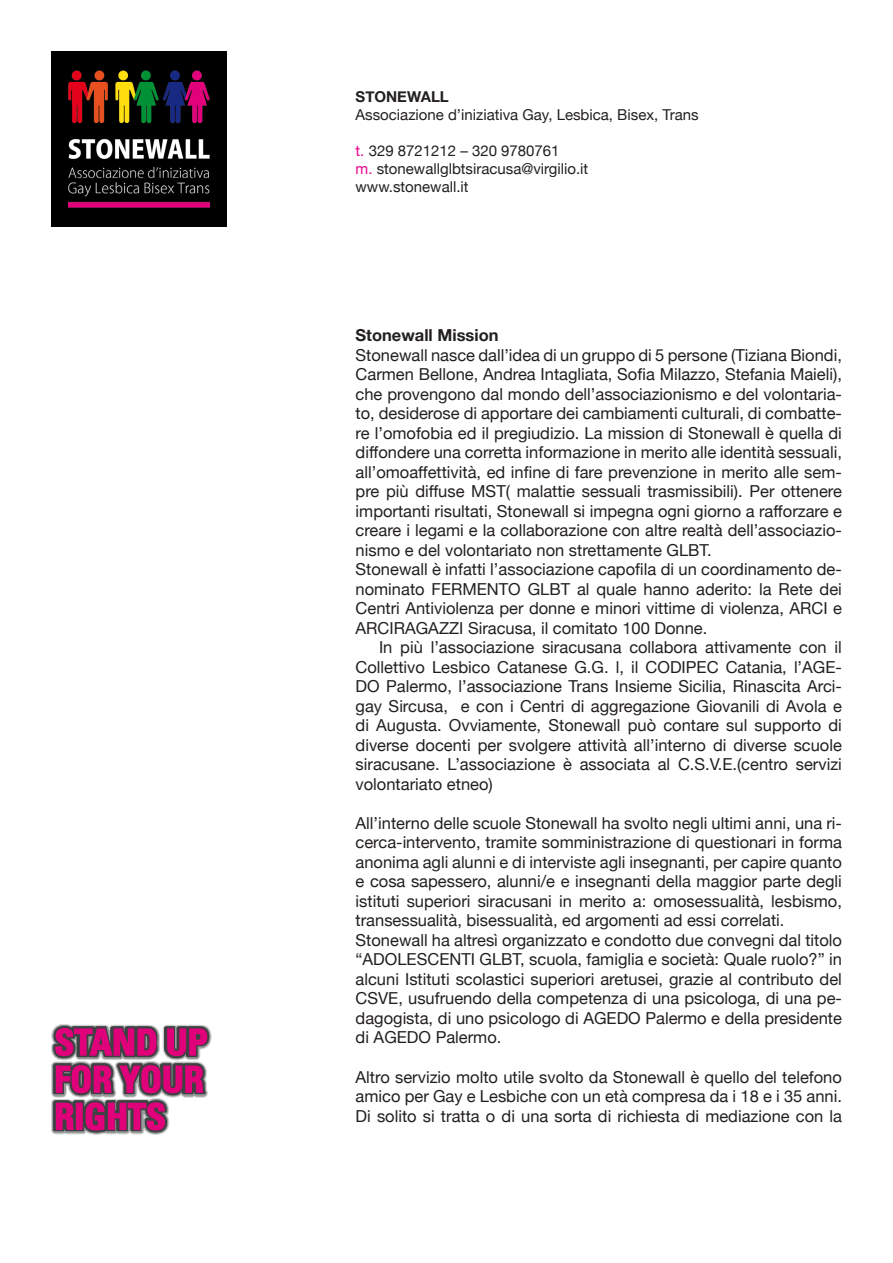
<style>
.page{position:relative;width:893px;height:1263px;background:#fff}
.page>*{position:absolute;margin:0;border:0;box-sizing:border-box;transform-origin:0 0}
.t1{font:16.5px/19.5px "Helvetica Neue";color:#231f20;text-align:justify}
.t2{font:700 16.5px "Helvetica Neue";color:#231f20}
.t3{font:15px/18px "Helvetica Neue";color:#231f20}
.t4{font:700 15px "Helvetica Neue";color:#231f20}
.s1{color:#ed028c}
</style>
<div class="page">
<img style="left:51px;top:51px;width:176px;height:176px">
<svg style="left:51px;top:1024px;width:160px;height:111px"></svg>
<p class="t4" style="left:356px;top:87px;width:95px">STONEWALL</p>
<p class="t3" style="left:356px;top:105px;width:345px">Associazione d’iniziativa Gay, Lesbica, Bisex, Trans</p>
<p class="t3" style="left:356px;top:141px;width:234px"><span class="s1">t.</span> 329 8721212 – 320 9780761<br><span class="s1">m.</span> stonewallglbtsiracusa@virgilio.it www.stonewall.it</p>
<p class="t2" style="left:356px;top:325px;width:144px">Stonewall Mission</p>
<p class="t1" style="left:356px;top:345px;width:488px">Stonewall nasce dall’idea di un gruppo di 5 persone (Tiziana Biondi, Carmen Bellone, Andrea Intagliata, Sofia Milazzo, Stefania Maieli), che provengono dal mondo dell’associazionismo e del volontaria&shy;to, desiderose di apportare dei cambiamenti culturali, di combatte&shy;re l’omofobia ed il pregiudizio. La mission di Stonewall è quella di diffondere una corretta informazione in merito alle identità sessuali, all’omoaffettività, ed infine di fare prevenzione in merito alle sem&shy;pre più diffuse MST( malattie sessuali trasmissibili). Per ottenere importanti risultati, Stonewall si impegna ogni giorno a rafforzare e creare i legami e la collaborazione con altre realtà dell’associazio&shy;nismo e del volontariato non strettamente GLBT.</p>
<p class="t1" style="left:356px;top:560px;width:488px">Stonewall è infatti l’associazione capofila di un coordinamento de&shy;nominato FERMENTO GLBT al quale hanno aderito: la Rete dei Centri Antiviolenza per donne e minori vittime di violenza, ARCI e ARCIRAGAZZI Siracusa, il comitato 100 Donne.</p>
<p class="t1" style="left:356px;top:638px;width:488px;text-indent:23px">In più l’associazione siracusana collabora attivamente con il Collettivo Lesbico Catanese G.G. l, il CODIPEC Catania, l’AGE-DO Palermo, l’associazione Trans Insieme Sicilia, Rinascita Arci&shy;gay Sircusa, e con i Centri di aggregazione Giovanili di Avola e di Augusta. Ovviamente, Stonewall può contare sul supporto di diverse docenti per svolgere attività all’interno di diverse scuole siracusane. L’associazione è associata al C.S.V.E.(centro servizi volontariato etneo)</p>
<p class="t1" style="left:356px;top:813px;width:488px">All’interno delle scuole Stonewall ha svolto negli ultimi anni, una ri&shy;cerca-intervento, tramite somministrazione di questionari in forma anonima agli alunni e di interviste agli insegnanti, per capire quanto e cosa sapessero, alunni/e e insegnanti della maggior parte degli istituti superiori siracusani in merito a: omosessualità, lesbismo, transessualità, bisessualità, ed argomenti ad essi correlati.</p>
<p class="t1" style="left:356px;top:930px;width:488px">Stonewall ha altresì organizzato e condotto due convegni dal titolo “ADOLESCENTI GLBT, scuola, famiglia e società: Quale ruolo?” in alcuni Istituti scolastici superiori aretusei, grazie al contributo del CSVE, usufruendo della competenza di una psicologa, di una pe&shy;dagogista, di uno psicologo di AGEDO Palermo e della presidente di AGEDO Palermo.</p>
<p class="t1" style="left:356px;top:1067px;width:488px">Altro servizio molto utile svolto da Stonewall è quello del telefono amico per Gay e Lesbiche con un età compresa da i 18 e i 35 anni.<br>Di solito si tratta o di una sorta di richiesta di mediazione con la</p>
</div>
